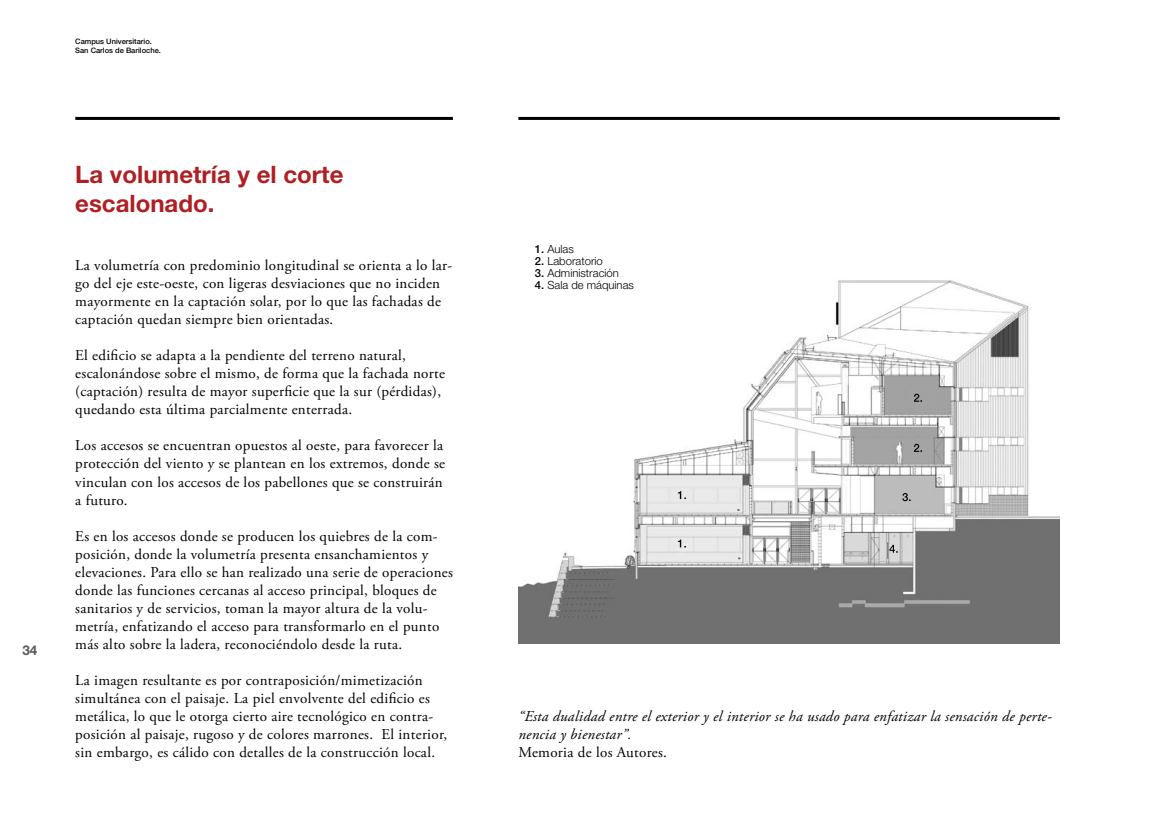
<style>
.page{position:relative;width:1149px;height:830px;background:#fff}
.page>*{position:absolute;margin:0;border:0;box-sizing:border-box;transform-origin:0 0}
.t1{font:700 24px/28.8px "Helvetica Neue";color:#af1f23}
.t2{font:15px/18px "Adobe Garamond Pro";letter-spacing:.02em;color:#000}
.t3{font:italic 15px/18px "Adobe Garamond Pro";letter-spacing:.02em;color:#000}
.t4{font:700 13.5px "Helvetica Neue";color:#58595b}
.t5{font:300 11.25px "Helvetica Neue";color:#000}
.t6{font:500 7.5px/9px "Helvetica Neue";color:#000}
.s1{font-weight:500}
</style>
<div class="page">
<hr style="left:75px;top:117px;width:378px;height:3px;background:#000">
<hr style="left:518px;top:117px;width:541px;height:3px;background:#000">
<img style="left:518px;top:280px;width:541px;height:363px">
<svg style="left:889px;top:544px;width:8px;height:8px"></svg>
<svg style="left:902px;top:492px;width:8px;height:9px"></svg>
<svg style="left:913px;top:393px;width:8px;height:8px"></svg>
<svg style="left:913px;top:443px;width:8px;height:8px"></svg>
<svg style="left:677px;top:491px;width:8px;height:8px"></svg>
<svg style="left:677px;top:539px;width:8px;height:8px"></svg>
<p class="t6" style="left:75px;top:36px;width:87px">Campus Universitario.<br>San Carlos de Bariloche.</p>
<p class="t4" style="left:23px;top:641px;width:16px">34</p>
<h1 class="t1" style="left:75px;top:160px;width:269px">La volumetría y el corte escalonado.</h1>
<p class="t2" style="left:75px;top:257px;width:378px">La volumetría con predominio longitudinal se orienta a lo lar&shy;go del eje este-oeste, con ligeras desviaciones que no inciden mayormente en la captación solar, por lo que las fachadas de captación quedan siempre bien orientadas.</p>
<p class="t2" style="left:75px;top:347px;width:371px">El edificio se adapta a la pendiente del terreno natural, escalonándose sobre el mismo, de forma que la fachada norte (captación) resulta de mayor superficie que la sur (pérdidas), quedando esta última parcialmente enterrada.</p>
<p class="t2" style="left:75px;top:437px;width:371px">Los accesos se encuentran opuestos al oeste, para favorecer la protección del viento y se plantean en los extremos, donde se vinculan con los accesos de los pabellones que se construirán a futuro.</p>
<p class="t2" style="left:75px;top:527px;width:379px">Es en los accesos donde se producen los quiebres de la com&shy;posición, donde la volumetría presenta ensanchamientos y elevaciones. Para ello se han realizado una serie de operaciones donde las funciones cercanas al acceso principal, bloques de sanitarios y de servicios, toman la mayor altura de la volu&shy;metría, enfatizando el acceso para transformarlo en el punto más alto sobre la ladera, reconociéndolo desde la ruta.</p>
<p class="t2" style="left:75px;top:671px;width:373px">La imagen resultante es por contraposición/mimetización simultánea con el paisaje. La piel envolvente del edificio es metálica, lo que le otorga cierto aire tecnológico en contra&shy;posición al paisaje, rugoso y de colores marrones. El interior, sin embargo, es cálido con detalles de la construcción local.</p>
<p class="t5" style="left:534px;top:242px;width:40px"><span class="s1">1.</span> Aulas</p>
<p class="t5" style="left:534px;top:254px;width:69px"><span class="s1">2.</span> Laboratorio</p>
<p class="t5" style="left:534px;top:266px;width:85px"><span class="s1">3.</span> Administración</p>
<p class="t5" style="left:534px;top:278px;width:100px"><span class="s1">4.</span> Sala de máquinas</p>
<p class="t3" style="left:518px;top:707px;width:535px">“Esta dualidad entre el exterior y el interior se ha usado para enfatizar la sensación de perte&shy;nencia y bienestar”.</p>
<p class="t2" style="left:518px;top:743px;width:150px">Memoria de los Autores.</p>
</div>
